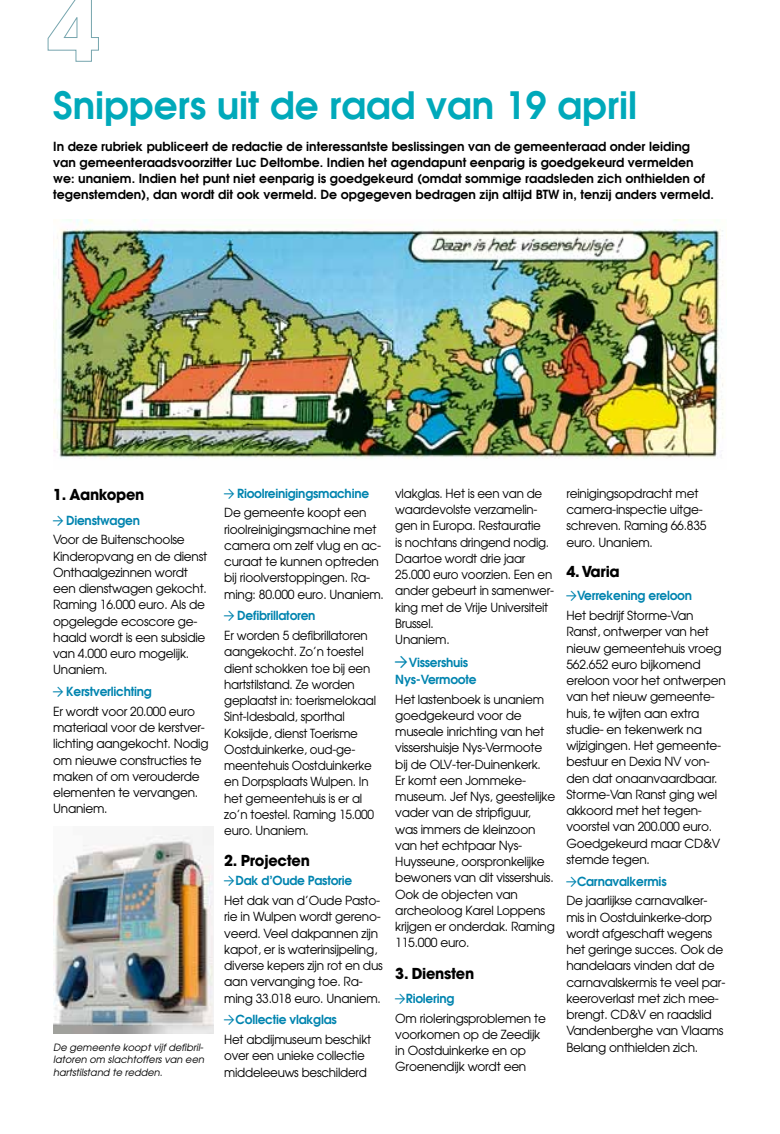
<style>
.page{position:relative;width:780px;height:1134px;background:#fff}
.page>*{position:absolute;margin:0;border:0;box-sizing:border-box;transform-origin:0 0}
.t1{font:600 37.5px "Avant Garde";color:#00a9ba}
.t2{font:700 15px "Avant Garde";letter-spacing:-.02em;color:#000}
.t3{font:12.5px/16.2px "Avant Garde";letter-spacing:-.02em;color:#000}
.t4{font:12.5px/16.2px "Avant Garde";letter-spacing:-.02em;color:#000;scale:.95 1}
.t5{font:600 12.5px/16.2px "Avant Garde";color:#000}
.t6{font:600 12.5px/19.8px "Avant Garde";letter-spacing:-.02em;color:#0084af}
.t7{font:italic 10px/12.5px "Avant Garde";color:#000;text-align:justify}
.s1{font-family:"Arrowdyn";font-weight:500;color:#0084af}
.s2{font-weight:600;color:#0084af}
.s3{font-family:"Arrowdyn";font-weight:500}
.s4{font-weight:400;color:#000}
.s5{font-family:"Arrowdyn";font-weight:500;font-size:15px}
</style>
<div class="page">
<svg style="left:47px;top:0;width:52px;height:62px"></svg>
<img style="left:54px;top:220px;width:669px;height:239px">
<img style="left:53px;top:826px;width:160px;height:208px">
<h1 class="t1" style="left:53px;top:80px;width:585px">Snippers uit de raad van 19 april</h1>
<p class="t5" style="left:53px;top:138px;width:662px">In deze rubriek publiceert de redactie de interessantste beslissingen van de gemeenteraad onder leiding van gemeenteraadsvoorzitter Luc Deltombe. Indien het agendapunt eenparig is goedgekeurd vermelden we: unaniem. Indien het punt niet eenparig is goedgekeurd (omdat sommige raadsleden zich onthielden of tegenstemden), dan wordt dit ook vermeld. De opgegeven bedragen zijn altijd BTW in, tenzij anders vermeld.</p>
<p class="t2" style="left:53px;top:484px;width:93px">1. Aankopen</p>
<p class="t3" style="left:53px;top:510px;width:133px;line-height:19.8px"><span class="s1">3</span> <span class="s2">Dienstwagen<br></span>Voor de Buitenschoolse</p>
<p class="t3" style="left:53px;top:548px;width:156px">Kinderopvang en de dienst<br>Onthaalgezinnen wordt een dienstwagen gekocht.<br>Raming 16.000 euro. Als de opgelegde ecoscore ge&shy;haald wordt is een subsidie van 4.000 euro mogelijk.<br>Unaniem.</p>
<p class="t3" style="left:53px;top:681px;width:143px;line-height:19.8px"><span class="s1">3</span> <span class="s2">Kerstverlichting<br></span>Er wordt voor 20.000 euro</p>
<p class="t3" style="left:53px;top:719px;width:157px">materiaal voor de kerstver&shy;lichting aangekocht. Nodig om nieuwe constructies te maken of om verouderde elementen te vervangen.<br>Unaniem.</p>
<p class="t7" style="left:53px;top:1041px;width:154px">De gemeente kooptvijfdefibril&shy;latoren om slachtoffersvan een hartstilstand te redden.</p>
<p class="t6" style="left:224px;top:483px;width:146px"><span class="s3">3</span> Rioolreinigingsmachine<br><span class="s4">De gemeente koopt een</span></p>
<p class="t3" style="left:224px;top:521px;width:161px">rioolreinigingsmachine met camera om zelf vlug en ac&shy;curaat te kunnen optreden bij rioolverstoppingen. Ra&shy;ming: 80.000 euro. Unaniem.</p>
<p class="t4" style="left:224px;top:606px;width:153px;line-height:19.9px"><span class="s1">3</span> <span class="s2">Defibrillatoren<br></span>Er worden 5 defibrillatoren</p>
<p class="t4" style="left:224px;top:643px;width:161px">aangekocht. Zo’n toestel dient schokken toe bij een hartstilstand. Ze worden geplaatst in: toerismelokaal<br>Sint-Idesbald, sporthal<br>Koksijde, dienst Toerisme<br>Oostduinkerke, oud-ge&shy;meentehuis Oostduinkerke en Dorpsplaats Wulpen. In het gemeentehuis is er al zo’n toestel. Raming 15.000 euro. Unaniem.</p>
<p class="t2" style="left:224px;top:850px;width:87px">2. Projecten</p>
<p class="t3" style="left:224px;top:871px;width:157px;line-height:19.8px"><span class="s1">3</span> <span class="s2">Dak d’Oude Pastorie<br></span>Het dak van d’Oude Pasto-</p>
<p class="t3" style="left:224px;top:908px;width:160px">rie in Wulpen wordt gereno&shy;veerd. Veel dakpannen zijn kapot, er is waterinsijpeling, diverse kepers zijn rot en dus aan vervanging toe. Ra&shy;ming 33.018 euro. Unaniem.</p>
<p class="t4" style="left:224px;top:1009px;width:156px;line-height:19.8px"><span class="s1">3</span> <span class="s2">Collectie vlakglas<br></span>Het abdijmuseum beschikt</p>
<p class="t4" style="left:224px;top:1047px;width:152px">over een unieke collectie middeleeuws beschilderd</p>
<p class="t4" style="left:395px;top:485px;width:168px">vlakglas. Het is een van de waardevolste verzamelin&shy;gen in Europa. Restauratie<br>is nochtans dringend nodig.<br>Daartoe wordt drie jaar<br>25.000 euro voorzien. Een en ander gebeurt in samenwer&shy;king met de Vrije Universiteit<br>Brussel.<br>Unaniem.</p>
<p class="t6" style="left:395px;top:654px;width:83px;line-height:16.2px"><span class="s5">3</span> Vissershuis<br>Nys-Vermoote</p>
<p class="t3" style="left:395px;top:691px;width:161px">Het lastenboek is unaniem goedgekeurd voor de museale inrichting van het vissershuisje Nys-Vermoote bij de OLV-ter-Duinenkerk.<br>Er komt een Jommeke&shy;museum. Jef Nys, geestelijke vader van de stripfiguur, was immers de kleinzoon van het echtpaar Nys-<br>Huysseune, oorspronkelijke bewoners van dit vissershuis.<br>Ook de objecten van archeoloog Karel Loppens krijgen er onderdak. Raming<br>115.000 euro.</p>
<p class="t2" style="left:395px;top:964px;width:80px">3. Diensten</p>
<p class="t3" style="left:395px;top:988px;width:152px;line-height:19.8px"><span class="s1">3</span> <span class="s2">Riolering<br></span>Om rioleringsproblemen te</p>
<p class="t3" style="left:395px;top:1026px;width:146px">voorkomen op de Zeedijk in Oostduinkerke en op<br>Groenendijk wordt een</p>
<p class="t3" style="left:566px;top:485px;width:142px">reinigingsopdracht met camera-inspectie uitge&shy;schreven. Raming 66.835 euro. Unaniem.</p>
<p class="t2" style="left:566px;top:562px;width:55px">4. Varia</p>
<p class="t3" style="left:566px;top:586px;width:128px;line-height:19.8px"><span class="s1">3</span> <span class="s2">Verrekening ereloon<br></span>Het bedrijf Storme-Van</p>
<p class="t3" style="left:566px;top:623px;width:161px">Ranst, ontwerper van het nieuw gemeentehuis vroeg<br>562.652 euro bijkomend ereloon voor het ontwerpen van het nieuw gemeente&shy;huis, te wijten aan extra studie- en tekenwerk na wijzigingen. Het gemeente&shy;bestuur en Dexia NV von&shy;den dat onaanvaardbaar.<br>Storme-Van Ranst ging wel akkoord met het tegen&shy;voorstel van 200.000 euro.<br>Goedgekeurd maar CD&amp;V stemde tegen.</p>
<p class="t3" style="left:566px;top:871px;width:142px;line-height:19.8px"><span class="s1">3</span> <span class="s2">Carnavalkermis<br></span>De jaarlijkse carnavalker-</p>
<p class="t3" style="left:566px;top:909px;width:160px">mis in Oostduinkerke-dorp wordt afgeschaft wegens het geringe succes. Ook de handelaars vinden dat de carnavalskermis te veel par&shy;keeroverlast met zich mee&shy;brengt. CD&amp;V en raadslid<br>Vandenberghe van Vlaams<br>Belang onthielden zich.</p>
</div>
